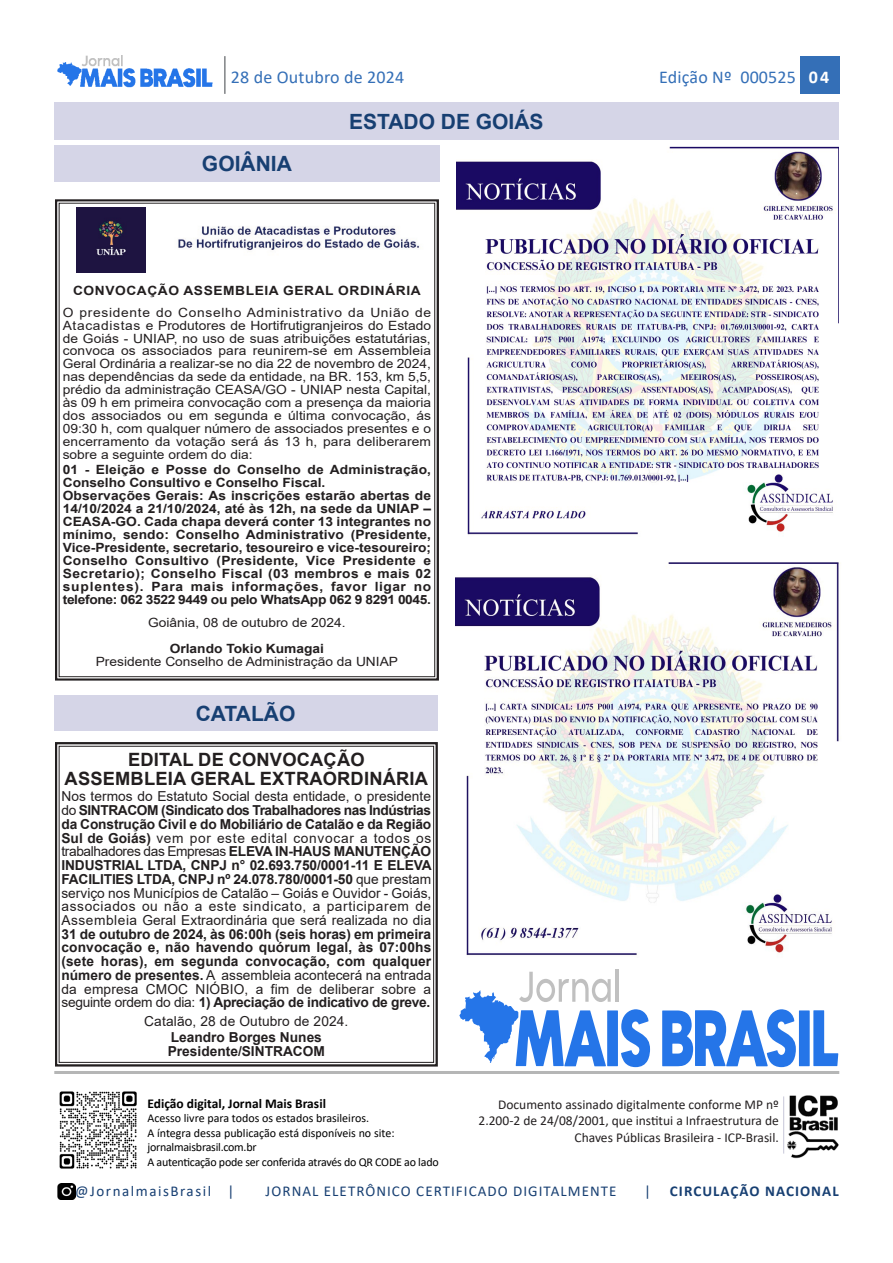
<style>
.page{position:relative;width:893px;height:1263px;background:#fff}
.page>*{position:absolute;margin:0;border:0;box-sizing:border-box;transform-origin:0 0}
.t1{font:700 21px "Arial";color:#173f72}
.t2{font:700 18.3px/18.3px "Arial";letter-spacing:.01em;color:#231f20;text-align:center}
.t3{font:18px "Calibri";letter-spacing:.01em;color:#346fb7}
.t4{font:15px "Calibri";letter-spacing:.07em;color:#173f72}
.t5{font:15px "Calibri";letter-spacing:.105em;color:#173f72}
.t6{font:700 15px "Calibri";letter-spacing:.07em;color:#173f72}
.t7{font:13.8px/13.8px "Arial";letter-spacing:.005em;color:#231f20;text-align:justify}
.t8{font:700 13.8px/13.8px "Arial";color:#231f20;text-align:justify}
.t9{font:13.5px/16.2px "Calibri";color:#231f20;text-align:right}
.t10{font:700 13.5px "Calibri";color:#000}
.t11{font:12.75px/12.9px "Arial";color:#231f20;text-align:justify;scale:1.08 1}
.t12{font:700 12.75px/12.9px "Arial";letter-spacing:.01em;color:#231f20;scale:1.08 1}
.t13{font:700 12.75px "Arial";letter-spacing:.04em;color:#231f20;scale:1.08 1}
.t14{font:12px/14.4px "Calibri";letter-spacing:-.01em;color:#000}
.s1{font-weight:700;color:#fff}
.s2{font-weight:700}
.s3{font-weight:400}
</style>
<div class="page">
<div style="left:800px;top:56px;width:40px;height:38px;background:#346fb7"></div>
<hr style="left:224px;top:56px;width:2px;height:38px;background:#808285">
<img style="left:57px;top:56px;width:156px;height:32px">
<img style="left:59px;top:1091px;width:78px;height:78px">
<img style="left:57px;top:1184px;width:18px;height:16px">
<hr style="left:54px;top:1071px;width:785px;height:3px;background:#b5b6b6">
<img style="left:783px;top:1095px;width:56px;height:64px">
<hr style="left:783px;top:1096px;width:1px;height:57px;background:#c7c7d9">
<div style="left:54px;top:102px;width:785px;height:38px;background:#d5d5e7"></div>
<div style="left:54px;top:145px;width:385px;height:37px;background:#d5d5e7"></div>
<div style="left:55px;top:199px;width:384px;height:482px;border:2px solid #231f20"></div>
<img style="left:76px;top:208px;width:69px;height:64px">
<img style="left:178px;top:226px;width:241px;height:24px">
<img style="left:456px;top:562px;width:385px;height:394px">
<img style="left:456px;top:146px;width:383px;height:389px">
<hr style="left:615px;top:970px;width:4px;height:32px;background:#c0c0c0">
<svg style="left:459px;top:972px;width:152px;height:94px"></svg>
<div style="left:607px;top:1010px;width:11px;height:56px;background:#2575e8"></div>
<svg style="left:621px;top:1009px;width:29px;height:58px"></svg>
<svg style="left:662px;top:1009px;width:134px;height:58px"></svg>
<div style="left:799px;top:1010px;width:11px;height:56px;background:#2575e8"></div>
<svg style="left:813px;top:1010px;width:25px;height:56px"></svg>
<div style="left:55px;top:742px;width:383px;height:324px;border:2px solid #231f20"></div>
<div style="left:59px;top:746px;width:375px;height:317px;border:1px solid #231f20"></div>
<div style="left:54px;top:695px;width:383px;height:36px;background:#d5d5e7"></div>
<h3 class="t3" style="left:231px;top:65px;width:175px">28 de Outubro de 2024</h3>
<h3 class="t3" style="left:659px;top:65px;width:172px">Edição Nº 000525 <span class="s1">04</span></h3>
<h1 class="t1" style="left:202px;top:149px;width:91px">GOIÂNIA</h1>
<h1 class="t1" style="left:349px;top:106px;width:196px">ESTADO DE GOIÁS</h1>
<p class="t13" style="left:73px;top:281px;width:323px">CONVOCAÇÃO ASSEMBLEIA GERAL ORDINÁRIA</p>
<p class="t11" style="left:63px;top:306px;width:343px">O presidente do Conselho Administrativo da União de Atacadistas e Produtores de Hortifrutigranjeiros do Estado de Goiás - UNIAP, no uso de suas atribuições estatutárias, convoca os associados para reunirem-se em Assembleia Geral Ordinária a realizar-se no dia 22 de novembro de 2024, nas dependências da sede da entidade, na BR. 153, km 5,5, prédio da administração CEASA/GO - UNIAP nesta Capital, às 09 h em primeira convocação com a presença da maioria dos associados ou em segunda e última convocação, ás 09:30 h, com qualquer número de associados presentes e o encerramento da votação será ás 13 h, para deliberarem sobre a seguinte ordem do dia:</p>
<p class="t12" style="left:63px;top:463px;width:343px">01 - Eleição e Posse do Conselho de Administração, Conselho Consultivo e Conselho Fiscal.<br>Observações Gerais: As inscrições estarão abertas de 14/10/2024 a 21/10/2024, até às 12h, na sede da UNIAP – CEASA-GO. Cada chapa deverá conter 13 integrantes no mínimo, sendo: Conselho Administrativo (Presidente, Vice-Presidente, secretario, tesoureiro e vice-tesoureiro; Conselho Consultivo (Presidente, Vice Presidente e Secretario); Conselho Fiscal (03 membros e mais 02 suplentes). Para mais informações, favor ligar no telefone: 062 3522 9449 ou pelo WhatsApp 062 9 8291 0045.</p>
<p class="t11" style="left:148px;top:616px;width:184px">Goiânia, 08 de outubro de 2024.</p>
<p class="t12" style="left:170px;top:642px;width:144px">Orlando Tokio Kumagai</p>
<p class="t11" style="left:96px;top:655px;width:282px">Presidente Conselho de Administração da UNIAP</p>
<h1 class="t1" style="left:196px;top:698px;width:101px">CATALÃO</h1>
<h2 class="t2" style="left:65px;top:751px;width:365px">EDITAL DE CONVOCAÇÃO<br>ASSEMBLEIA GERAL EXTRAORDINÁRIA</h2>
<p class="t7" style="left:61px;top:789px;width:372px">Nos termos do Estatuto Social desta entidade, o presidente do <span class="s2">SINTRACOM (Sindicato dos Trabalhadores nas Indústrias da Construção Civil e do Mobiliário de Catalão e da Região Sul de Goiás)</span> vem por este edital convocar a todos os trabalhadores das Empresas <span class="s2">ELEVA IN-HAUS MANUTENÇÃO INDUSTRIAL LTDA, CNPJ n° 02.693.750/0001-11 E ELEVA FACILITIES LTDA, CNPJ nº 24.078.780/0001-50</span> que prestam serviço nos Municípios de Catalão – Goiás e Ouvidor - Goiás, associados ou não a este sindicato, a participarem de Assembleia Geral Extraordinária que será realizada no dia</p>
<p class="t8" style="left:61px;top:927px;width:371px">31 de outubro de 2024, às 06:00h (seis horas) em primeira convocação e, não havendo quórum legal, às 07:00hs (sete horas), em segunda convocação, com qualquer número de presentes. <span class="s3">A assembleia acontecerá na entrada da empresa CMOC NIÓBIO, a fim de deliberar sobre a seguinte ordem do dia:</span> 1) Apreciação de indicativo de greve.</p>
<p class="t7" style="left:144px;top:1014px;width:206px">Catalão, 28 de Outubro de 2024.</p>
<p class="t8" style="left:168px;top:1030px;width:159px">Leandro Borges Nunes<br>Presidente/SINTRACOM</p>
<p class="t10" style="left:147px;top:1094px;width:180px">Edição digital, Jornal Mais Brasil</p>
<p class="t14" style="left:147px;top:1111px;width:293px">Acesso livre para todos os estados brasileiros.<br>A íntegra dessa publicação está disponíveis no site: jornalmaisbrasil.com.br<br>A autenticação pode ser conferida através do QR CODE ao lado</p>
<p class="t9" style="left:479px;top:1096px;width:302px">Documento assinado digitalmente conforme MP nº<br>2.200-2 de 24/08/2001, que institui a Infraestrutura de<br>Chaves Públicas Brasileira - ICP-Brasil.</p>
<p class="t5" style="left:75px;top:1181px;width:161px">@JornalmaisBrasil |</p>
<p class="t4" style="left:266px;top:1181px;width:352px">JORNAL ELETRÔNICO CERTIFICADO DIGITALMENTE</p>
<p class="t4" style="left:644px;top:1181px;width:8px">|</p>
<p class="t6" style="left:670px;top:1181px;width:170px">CIRCULAÇÃO NACIONAL</p>
</div>
